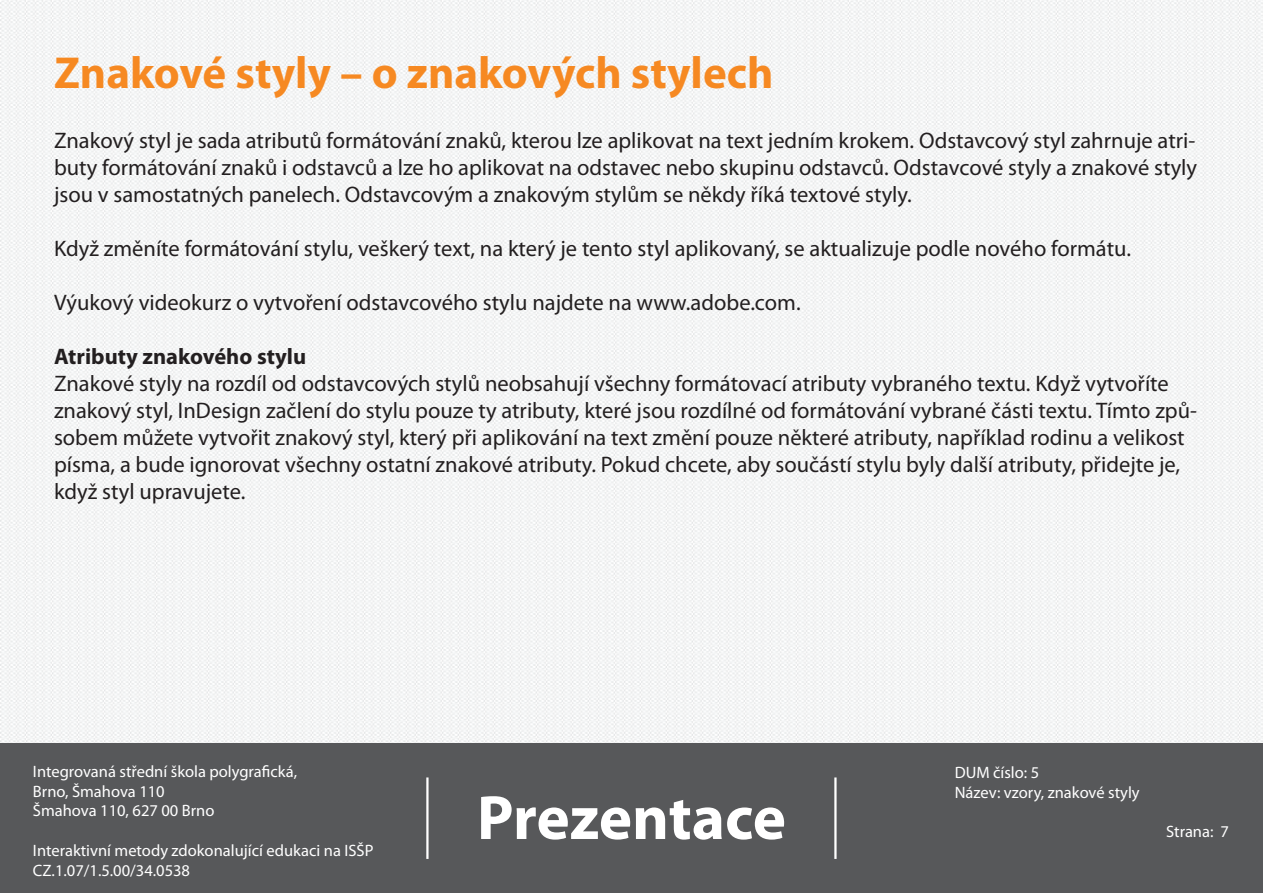
<style>
.page{position:relative;width:1263px;height:893px;background:#fff}
.page>*{position:absolute;margin:0;border:0;box-sizing:border-box;transform-origin:0 0}
.t1{font:700 63px "Myriad Pro";letter-spacing:-.005em;color:#fff}
.t2{font:700 45px "Myriad Pro";color:#f68922}
.t3{font:22.5px/27px "Myriad Pro";color:#231f20;text-align:justify}
.t4{font:700 22.5px "Myriad Pro";color:#231f20}
.t5{font:16.5px/19.8px "Myriad Pro";color:#fff}
</style>
<div class="page">
<img style="left:0;top:0;width:1263px;height:743px">
<div style="left:0;top:743px;width:1263px;height:150px;background:#57585a"></div>
<hr style="left:426px;top:777px;width:3px;height:82px;background:#fff">
<hr style="left:834px;top:777px;width:2px;height:82px;background:#fff">
<p class="t2" style="left:54px;top:43px;width:721px">Znakové styly – o znakových stylech</p>
<p class="t3" style="left:54px;top:126px;width:1145px">Znakový styl je sada atributů formátování znaků, kterou lze aplikovat na text jedním krokem. Odstavcový styl zahrnuje atri&shy;buty formátování znaků i odstavců a lze ho aplikovat na odstavec nebo skupinu odstavců. Odstavcové styly a znakové styly jsou v samostatných panelech. Odstavcovým a znakovým stylům se někdy říká textové styly.</p>
<p class="t3" style="left:54px;top:234px;width:1078px">Když změníte formátování stylu, veškerý text, na který je tento styl aplikovaný, se aktualizuje podle nového formátu.</p>
<p class="t3" style="left:54px;top:288px;width:748px">Výukový videokurz o vytvoření odstavcového stylu najdete na www.adobe.com.</p>
<p class="t4" style="left:54px;top:341px;width:254px">Atributy znakového stylu</p>
<p class="t3" style="left:54px;top:369px;width:1144px;text-align:left">Znakové styly na rozdíl od odstavcových stylů neobsahují všechny formátovací atributy vybraného textu. Když vytvoříte znakový styl, InDesign začlení do stylu pouze ty atributy, které jsou rozdílné od formátování vybrané části textu. Tímto způ&shy;sobem můžete vytvořit znakový styl, který při aplikování na text změní pouze některé atributy, například rodinu a velikost písma, a bude ignorovat všechny ostatní znakové atributy. Pokud chcete, aby součástí stylu byly další atributy, přidejte je, když styl upravujete.</p>
<p class="t5" style="left:33px;top:761px;width:266px">Integrovaná střední škola polygrafická,<br>Brno, Šmahova 110<br>Šmahova 110, 627 00 Brno</p>
<p class="t5" style="left:33px;top:840px;width:342px">Interaktivní metody zdokonalující edukaci na ISŠP<br>CZ.1.07/1.5.00/34.0538</p>
<h1 class="t1" style="left:477px;top:777px;width:311px">Prezentace</h1>
<p class="t5" style="left:955px;top:762px;width:187px">DUM číslo: 5<br>Název: vzory, znakové styly</p>
<p class="t5" style="left:1166px;top:822px;width:64px">Strana: 7</p>
</div>
